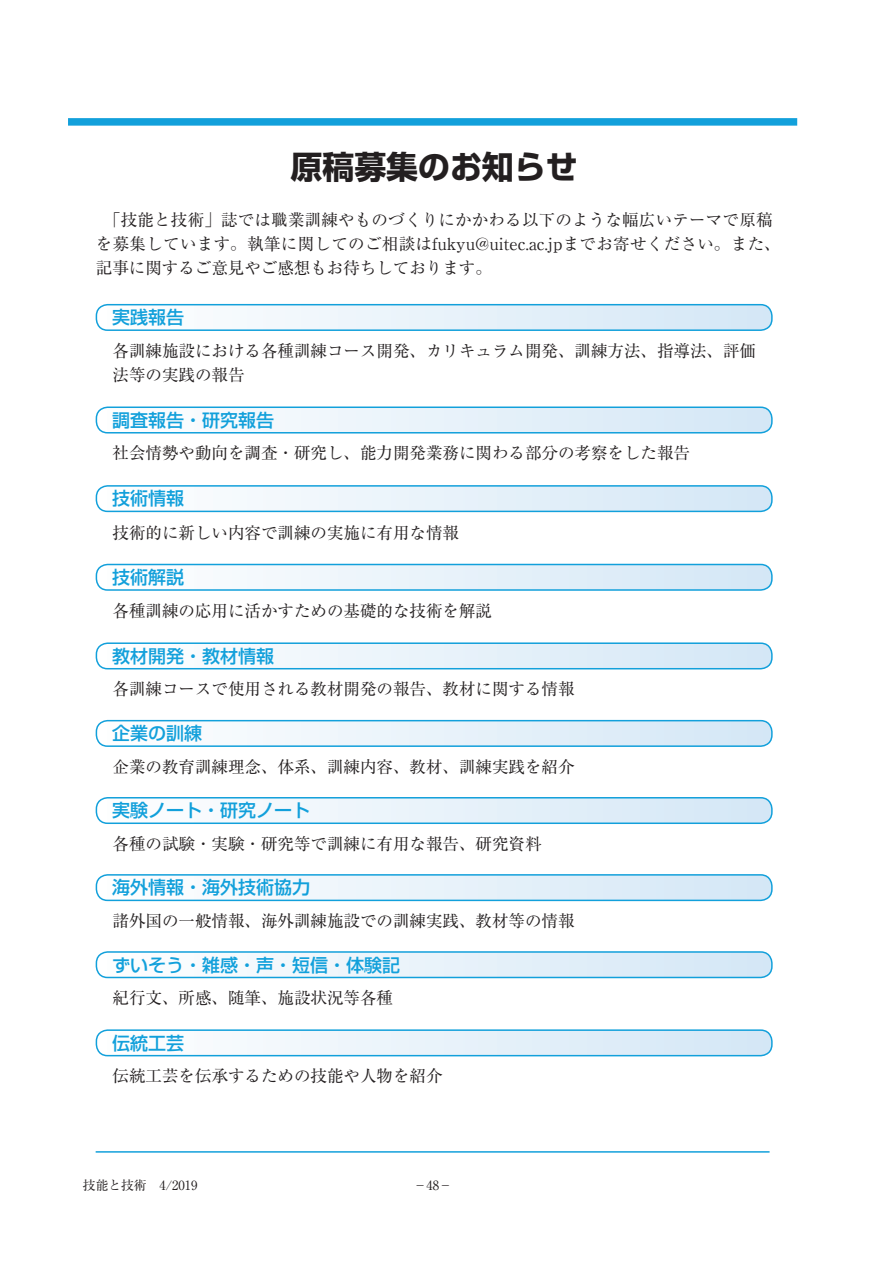
<style>
.page{position:relative;width:893px;height:1263px;background:#fff}
.page>*{position:absolute;margin:0;border:0;box-sizing:border-box;transform-origin:0 0}
.t1{font:700 31.95px "Shin Go Pr 6 N";color:#231f20}
.t2{font:500 18px "Shin Go Pr 6 N";color:#12a0db}
.t3{font:16.5px/24px "Ryumin Pr 6 N";color:#231f20}
.t4{font:12.75px "Ryumin Pr 6 N";color:#231f20}
</style>
<div class="page">
<svg style="left:96px;top:305px;width:674px;height:25px"></svg>
<div style="left:96px;top:304px;width:677px;height:27px;border:2px solid #12a0db;border-radius:11px"></div>
<svg style="left:96px;top:486px;width:676px;height:25px"></svg>
<div style="left:96px;top:485px;width:677px;height:27px;border:2px solid #12a0db;border-radius:11px"></div>
<svg style="left:96px;top:564px;width:674px;height:26px"></svg>
<div style="left:96px;top:564px;width:677px;height:27px;border:2px solid #12a0db;border-radius:11px"></div>
<svg style="left:96px;top:645px;width:676px;height:24px"></svg>
<div style="left:96px;top:642px;width:677px;height:27px;border:2px solid #12a0db;border-radius:11px"></div>
<svg style="left:96px;top:875px;width:676px;height:25px"></svg>
<div style="left:96px;top:874px;width:677px;height:27px;border:2px solid #12a0db;border-radius:11px"></div>
<svg style="left:96px;top:721px;width:674px;height:25px"></svg>
<div style="left:96px;top:720px;width:677px;height:27px;border:2px solid #12a0db;border-radius:11px"></div>
<svg style="left:96px;top:952px;width:676px;height:25px"></svg>
<div style="left:96px;top:951px;width:677px;height:27px;border:2px solid #12a0db;border-radius:11px"></div>
<svg style="left:96px;top:798px;width:676px;height:25px"></svg>
<div style="left:96px;top:797px;width:677px;height:27px;border:2px solid #12a0db;border-radius:11px"></div>
<svg style="left:96px;top:1032px;width:676px;height:24px"></svg>
<div style="left:96px;top:1029px;width:677px;height:27px;border:2px solid #12a0db;border-radius:11px"></div>
<svg style="left:96px;top:409px;width:676px;height:24px"></svg>
<div style="left:96px;top:406px;width:677px;height:27px;border:2px solid #12a0db;border-radius:11px"></div>
<div style="left:68px;top:118px;width:729px;height:8px;background:#12a0db"></div>
<hr style="left:96px;top:1151px;width:674px;height:2px;background:#12a0db">
<h1 class="t1" style="left:291px;top:142px;width:289px">原稿募集のお知らせ</h1>
<p class="t3" style="left:96px;top:207px;width:686px">　「技能と技術」誌では職業訓練やものづくりにかかわる以下のような幅広いテーマで原稿を募集しています。執筆に関してのご相談はfukyu@uitec.ac.jpまでお寄せください。また、記事に関するご意見やご感想もお待ちしております。</p>
<p class="t2" style="left:112px;top:303px;width:73px">実践報告</p>
<p class="t3" style="left:113px;top:338px;width:645px">各訓練施設における各種訓練コース開発、カリキュラム開発、訓練方法、指導法、評価法等の実践の報告</p>
<p class="t2" style="left:112px;top:405px;width:164px">調査報告・研究報告</p>
<p class="t3" style="left:113px;top:440px;width:579px">社会情勢や動向を調査・研究し、能力開発業務に関わる部分の考察をした報告</p>
<p class="t2" style="left:112px;top:484px;width:73px">技術情報</p>
<p class="t3" style="left:113px;top:520px;width:348px">技術的に新しい内容で訓練の実施に有用な情報</p>
<p class="t2" style="left:112px;top:562px;width:73px">技術解説</p>
<p class="t3" style="left:113px;top:598px;width:381px">各種訓練の応用に活かすための基礎的な技術を解説</p>
<p class="t2" style="left:112px;top:641px;width:164px">教材開発・教材情報</p>
<p class="t3" style="left:113px;top:676px;width:463px">各訓練コースで使用される教材開発の報告、教材に関する情報</p>
<p class="t2" style="left:112px;top:719px;width:92px">企業の訓練</p>
<p class="t3" style="left:113px;top:754px;width:463px">企業の教育訓練理念、体系、訓練内容、教材、訓練実践を紹介</p>
<p class="t2" style="left:112px;top:796px;width:200px">実験ノート・研究ノート</p>
<p class="t3" style="left:113px;top:831px;width:430px">各種の試験・実験・研究等で訓練に有用な報告、研究資料</p>
<p class="t2" style="left:112px;top:873px;width:200px">海外情報・海外技術協力</p>
<p class="t3" style="left:113px;top:908px;width:463px">諸外国の一般情報、海外訓練施設での訓練実践、教材等の情報</p>
<p class="t2" style="left:112px;top:950px;width:290px">ずいそう・雑感・声・短信・体験記</p>
<p class="t3" style="left:113px;top:985px;width:282px">紀行文、所感、随筆、施設状況等各種</p>
<p class="t2" style="left:112px;top:1028px;width:73px">伝統工芸</p>
<p class="t3" style="left:113px;top:1063px;width:331px">伝統工芸を伝承するための技能や人物を紹介</p>
<p class="t4" style="left:83px;top:1175px;width:116px">技能と技術　4/2019</p>
<p class="t4" style="left:414px;top:1175px;width:40px">－48－</p>
</div>
